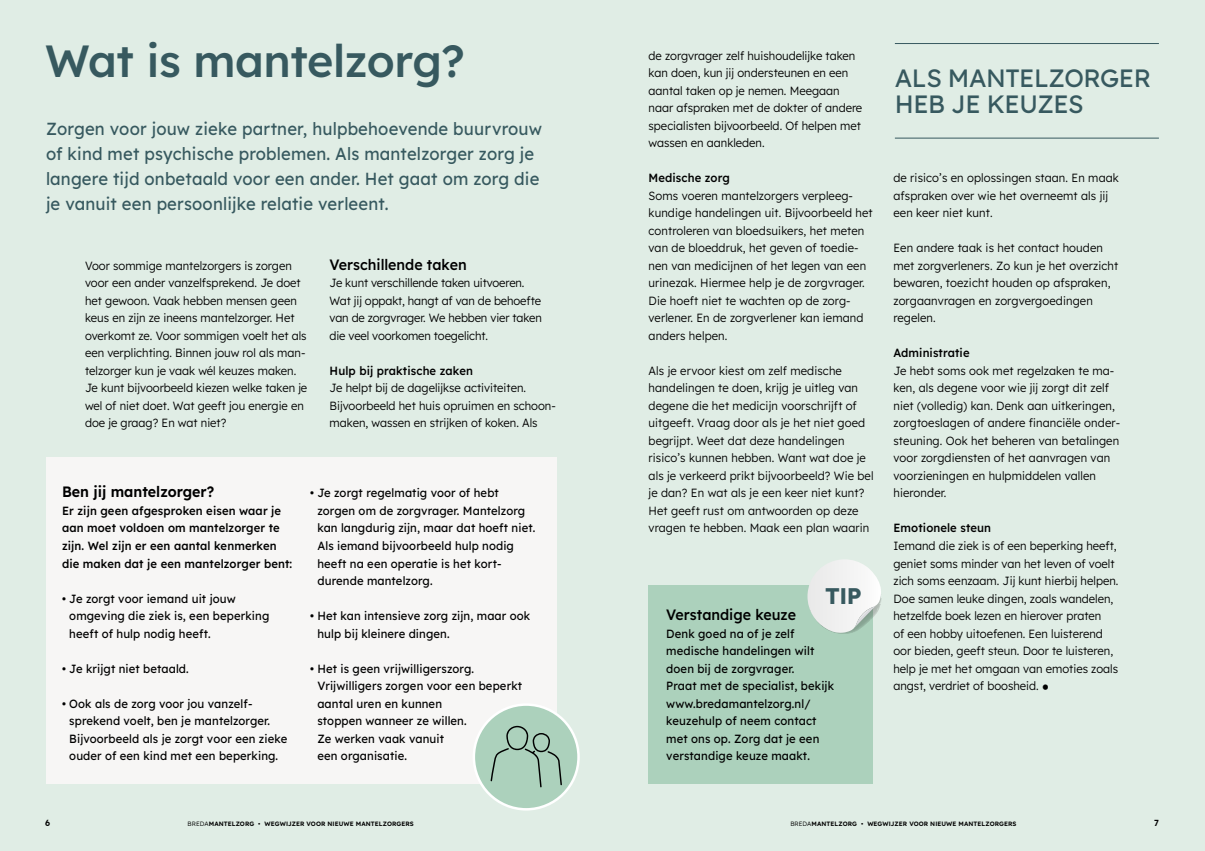
<style>
.page{position:relative;width:1205px;height:851px;background:#fff}
.page>*{position:absolute;margin:0;border:0;box-sizing:border-box;transform-origin:0 0}
.t1{font:500 45px "Lexend";letter-spacing:-.01em;color:#37595f}
.t2{font:25px/26.2px "Lexend";letter-spacing:-.02em;color:#37595f}
.t3{font:700 22.62px "Lexend";color:#37595f}
.t4{font:17.5px/25px "Lexend";letter-spacing:.01em;color:#37595f;scale:.95 1}
.t5{font:500 15px "Lexend";color:#000;scale:.95 1}
.t6{font:600 15px "Lexend";color:#000;scale:.95 1}
.t7{font:300 11.88px/17.5px "Lexend";color:#000;scale:.95 1}
.t8{font:11.88px/17.5px "Lexend";letter-spacing:.01em;color:#000;scale:.95 1}
.t9{font:500 11.88px/17.5px "Lexend";letter-spacing:.01em;color:#000;scale:.95 1}
.t10{font:600 8.75px "Lexend";color:#000}
.t11{font:600 6.25px "Lexend";letter-spacing:.01em;color:#000}
.s1{font-size:22.5px}
.s2{font-weight:300}
</style>
<div class="page">
<div style="left:0;top:0;width:1205px;height:850px;background:#e0ede5"></div>
<div style="left:648px;top:585px;width:225px;height:198px;background:#acd1bc"></div>
<div style="left:46px;top:457px;width:510px;height:326px;background:#f7f6f5"></div>
<svg style="left:807px;top:559px;width:75px;height:75px"></svg>
<hr style="left:895px;top:43px;width:264px;height:1px;background:#37595f">
<hr style="left:895px;top:138px;width:264px;height:1px;background:#37595f">
<div style="left:474px;top:704px;width:104px;height:105px;background:#acd1bc;border-radius:50%"></div>
<div style="left:473px;top:703px;width:107px;height:107px;border:2px solid #fff;border-radius:50%"></div>
<svg style="left:490px;top:725px;width:72px;height:62px"></svg>
<h1 class="t1" style="left:45px;top:28px;width:421px">Wat is mantelzorg?</h1>
<h3 class="t4" style="left:46px;top:115px;width:524px">Zorgen voor jouw zieke partner, hulpbehoevende buurvrouw of kind met psychische problemen. Als mantelzorger zorg je langere tijd onbetaald voor een ander. Het gaat om zorg die je vanuit een persoonlijke relatie verleent.</h3>
<p class="t7" style="left:85px;top:256px;width:235px">Voor sommige mantelzorgers is zorgen voor een ander vanzelfsprekend. Je doet het gewoon. Vaak hebben mensen geen keus en zijn ze ineens mantelzorger. Het overkomt ze. Voor sommigen voelt het als een verplichting. Binnen jouw rol als man&shy;telzorger kun je vaak wél keuzes maken.<br>Je kunt bijvoorbeeld kiezen welke taken je wel of niet doet. Wat geeft jou energie en doe je graag? En wat niet?</p>
<p class="t5" style="left:330px;top:253px;width:146px">Verschillende taken</p>
<p class="t7" style="left:330px;top:273px;width:225px">Je kunt verschillende taken uitvoeren.<br>Wat jij oppakt, hangt af van de behoefte van de zorgvrager. We hebben vier taken die veel voorkomen toegelicht.</p>
<p class="t9" style="left:330px;top:361px;width:152px">Hulp bij praktische zaken</p>
<p class="t7" style="left:330px;top:378px;width:240px">Je helpt bij de dagelijkse activiteiten.<br>Bijvoorbeeld het huis opruimen en schoon&shy;maken, wassen en strijken of koken. Als</p>
<p class="t6" style="left:62px;top:481px;width:162px">Ben jij mantelzorger?</p>
<p class="t9" style="left:62px;top:501px;width:244px">Er zijn geen afgesproken eisen waar je aan moet voldoen om mantelzorger te zijn. Wel zijn er een aantal kenmerken die maken dat je een mantelzorger bent:</p>
<p class="t8" style="left:69px;top:588px;width:212px;text-indent:-7px">• Je zorgt voor iemand uit jouw omgeving die ziek is, een beperking heeft of hulp nodig heeft.</p>
<p class="t8" style="left:62px;top:658px;width:135px">• Je krijgt niet betaald.</p>
<p class="t8" style="left:69px;top:693px;width:231px;text-indent:-7px">• Ook als de zorg voor jou vanzelf&shy;sprekend voelt, ben je mantelzorger.<br>Bijvoorbeeld als je zorgt voor een zieke ouder of een kind met een beperking.</p>
<p class="t8" style="left:317px;top:483px;width:231px;text-indent:-7px">• Je zorgt regelmatig voor of hebt zorgen om de zorgvrager. Mantelzorg kan langdurig zijn, maar dat hoeft niet.<br>Als iemand bijvoorbeeld hulp nodig heeft na een operatie is het kort&shy;durende mantelzorg.</p>
<p class="t8" style="left:317px;top:606px;width:226px;text-indent:-7px">• Het kan intensieve zorg zijn, maar ook hulp bij kleinere dingen.</p>
<p class="t8" style="left:317px;top:658px;width:217px;text-indent:-7px">• Het is geen vrijwilligerszorg.<br>Vrijwilligers zorgen voor een beperkt aantal uren en kunnen<br>stoppen wanneer ze willen.<br>Ze werken vaak vanuit<br>een organisatie.</p>
<p class="t7" style="left:648px;top:46px;width:226px">de zorgvrager zelf huishoudelijke taken kan doen, kun jij ondersteunen en een aantal taken op je nemen. Meegaan naar afspraken met de dokter of andere specialisten bijvoorbeeld. Of helpen met wassen en aankleden.</p>
<p class="t9" style="left:648px;top:168px;width:87px">Medische zorg</p>
<p class="t7" style="left:648px;top:186px;width:237px">Soms voeren mantelzorgers verpleeg&shy;kundige handelingen uit. Bijvoorbeeld het controleren van bloedsuikers, het meten van de bloeddruk, het geven of toedie&shy;nen van medicijnen of het legen van een urinezak. Hiermee help je de zorgvrager.<br>Die hoeft niet te wachten op de zorg&shy;verlener. En de zorgverlener kan iemand anders helpen.</p>
<p class="t7" style="left:648px;top:361px;width:238px">Als je ervoor kiest om zelf medische handelingen te doen, krijg je uitleg van degene die het medicijn voorschrijft of uitgeeft. Vraag door als je het niet goed begrijpt. Weet dat deze handelingen risico’s kunnen hebben. Want wat doe je als je verkeerd prikt bijvoorbeeld? Wie bel je dan? En wat als je een keer niet kunt?<br>Het geeft rust om antwoorden op deze vragen te hebben. Maak een plan waarin</p>
<h3 class="t3" style="left:825px;top:579px;width:38px">TIP</h3>
<p class="t5" style="left:666px;top:603px;width:138px">Verstandige keuze</p>
<p class="t8" style="left:666px;top:623px;width:178px">Denk goed na of je zelf medische handelingen wilt doen bij de zorgvrager.<br>Praat met de specialist, bekijk www.bredamantelzorg.nl/ keuzehulp of neem contact met ons op. Zorg dat je een verstandige keuze maakt.</p>
<h2 class="t2" style="left:895px;top:63px;width:258px">ALS MANTELZORGER<br>HEB JE KEUZES</h2>
<p class="t7" style="left:893px;top:168px;width:239px">de risico’s en oplossingen staan. En maak afspraken over wie het overneemt als jij een keer niet kunt.</p>
<p class="t7" style="left:893px;top:238px;width:238px">Een andere taak is het contact houden met zorgverleners. Zo kun je het overzicht bewaren, toezicht houden op afspraken, zorgaanvragen en zorgvergoedingen regelen.</p>
<p class="t9" style="left:893px;top:343px;width:82px">Administratie</p>
<p class="t7" style="left:893px;top:361px;width:240px">Je hebt soms ook met regelzaken te ma&shy;ken, als degene voor wie jij zorgt dit zelf niet (volledig) kan. Denk aan uitkeringen, zorgtoeslagen of andere financiële onder&shy;steuning. Ook het beheren van betalingen voor zorgdiensten of het aanvragen van voorzieningen en hulpmiddelen vallen hieronder.</p>
<p class="t9" style="left:893px;top:518px;width:104px">Emotionele steun</p>
<p class="t7" style="left:893px;top:536px;width:238px">Iemand die ziek is of een beperking heeft, geniet soms minder van het leven of voelt zich soms eenzaam. Jij kunt hierbij helpen.<br>Doe samen leuke dingen, zoals wandelen, hetzelfde boek lezen en hierover praten<br>of een hobby uitoefenen. Een luisterend oor bieden, geeft steun. Door te luisteren, help je met het omgaan van emoties zoals angst, verdriet of boosheid. <span class="s1">•</span></p>
<p class="t10" style="left:45px;top:816px;width:7px">6</p>
<p class="t11" style="left:188px;top:818px;width:228px"><span class="s2">BREDA</span>MANTELZORG • WEGWIJZER VOOR NIEUWE MANTELZORGERS</p>
<p class="t11" style="left:790px;top:818px;width:228px"><span class="s2">BREDA</span>MANTELZORG • WEGWIJZER VOOR NIEUWE MANTELZORGERS</p>
<p class="t10" style="left:1154px;top:816px;width:6px">7</p>
</div>
